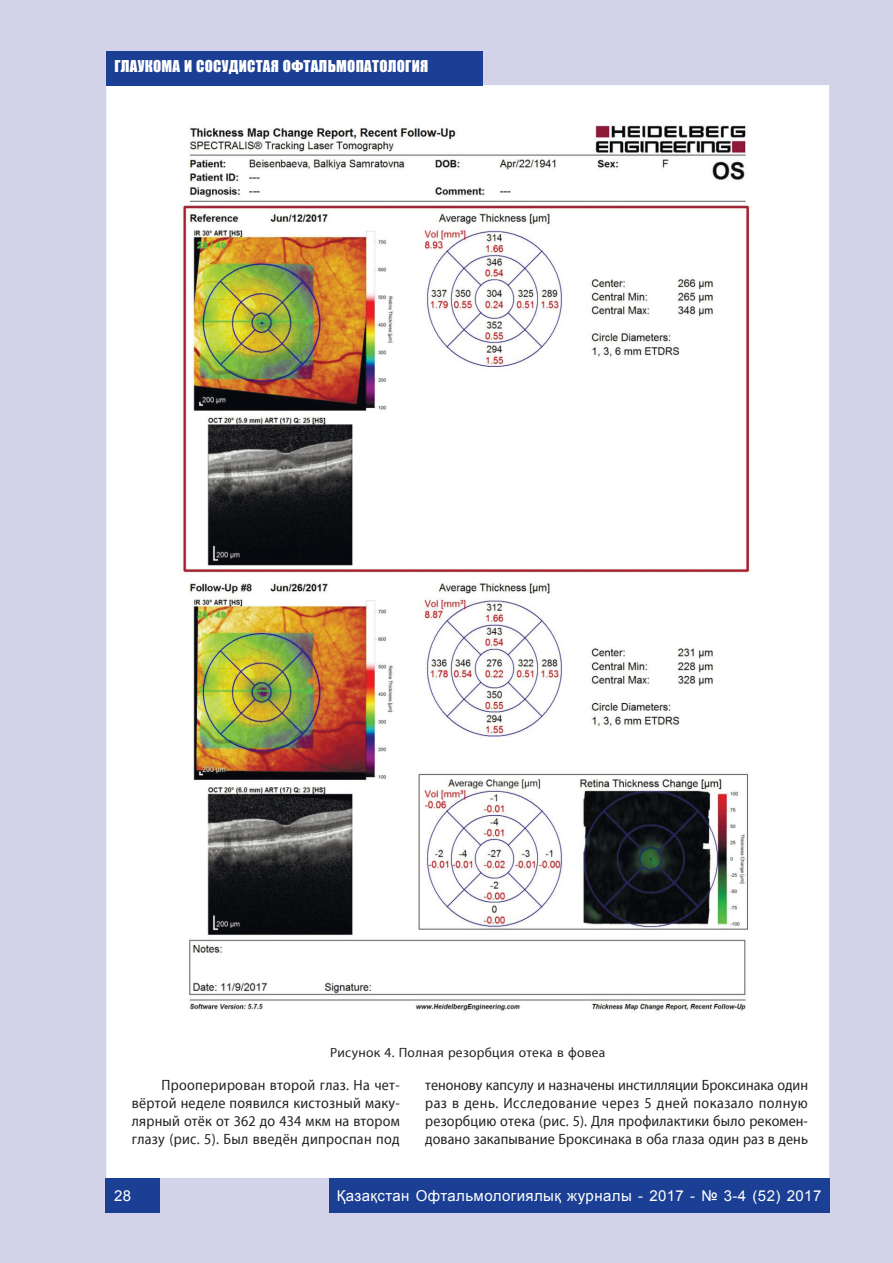
<style>
.page{position:relative;width:893px;height:1263px;background:#fff}
.page>*{position:absolute;margin:0;border:0;box-sizing:border-box;transform-origin:0 0}
.t1{font:15px/18px "SM Myriad Pro Regular";letter-spacing:.015em;color:#231f20;text-align:justify;scale:.94 1}
.t2{font:15px "Arial";letter-spacing:.03em;color:#fff}
.t3{font:15px "Impact";letter-spacing:.02em;color:#fff}
.t4{font:13.5px "SM Myriad Pro Regular";letter-spacing:.02em;color:#231f20}
</style>
<div class="page">
<div style="left:0;top:0;width:893px;height:85px;background:#d2d3e8"></div>
<div style="left:0;top:1178px;width:893px;height:85px;background:#d2d3e8;border:2px solid #d2d3e8"></div>
<div style="left:829px;top:0;width:64px;height:1263px;background:#d2d3e8"></div>
<div style="left:0;top:0;width:106px;height:1263px;background:#d2d3e8"></div>
<div style="left:329px;top:1179px;width:500px;height:34px;background:#1b3f94"></div>
<div style="left:106px;top:1179px;width:54px;height:34px;background:#1b3f94"></div>
<div style="left:106px;top:51px;width:377px;height:34px;background:#1b3f94"></div>
<img style="left:183px;top:125px;width:568px;height:886px">
<p class="t3" style="left:114px;top:54px;width:315px">ГЛАУКОМА И СОСУДИСТАЯ ОФТАЛЬМОПАТОЛОГИЯ</p>
<p class="t4" style="left:330px;top:1044px;width:277px">Рисунок 4. Полная резорбция отека в фовеа</p>
<p class="t1" style="left:132px;top:1076px;width:286px;text-indent:30px">Прооперирован второй глаз. На чет&shy;вёртой неделе появился кистозный маку&shy;лярный отёк от 362 до 434 мкм на втором глазу (рис. 5). Был введён дипроспан под</p>
<p class="t1" style="left:425px;top:1076px;width:409px">тенонову капсулу и назначены инстилляции Броксинака один раз в день. Исследование через 5 дней показало полную резорбцию отека (рис. 5). Для профилактики было рекомен&shy;довано закапывание Броксинака в оба глаза один раз в день</p>
<p class="t2" style="left:114px;top:1186px;width:19px">28</p>
<p class="t2" style="left:337px;top:1186px;width:486px">Қазақстан Офтальмологиялық журналы - 2017 - № 3-4 (52) 2017</p>
</div>
